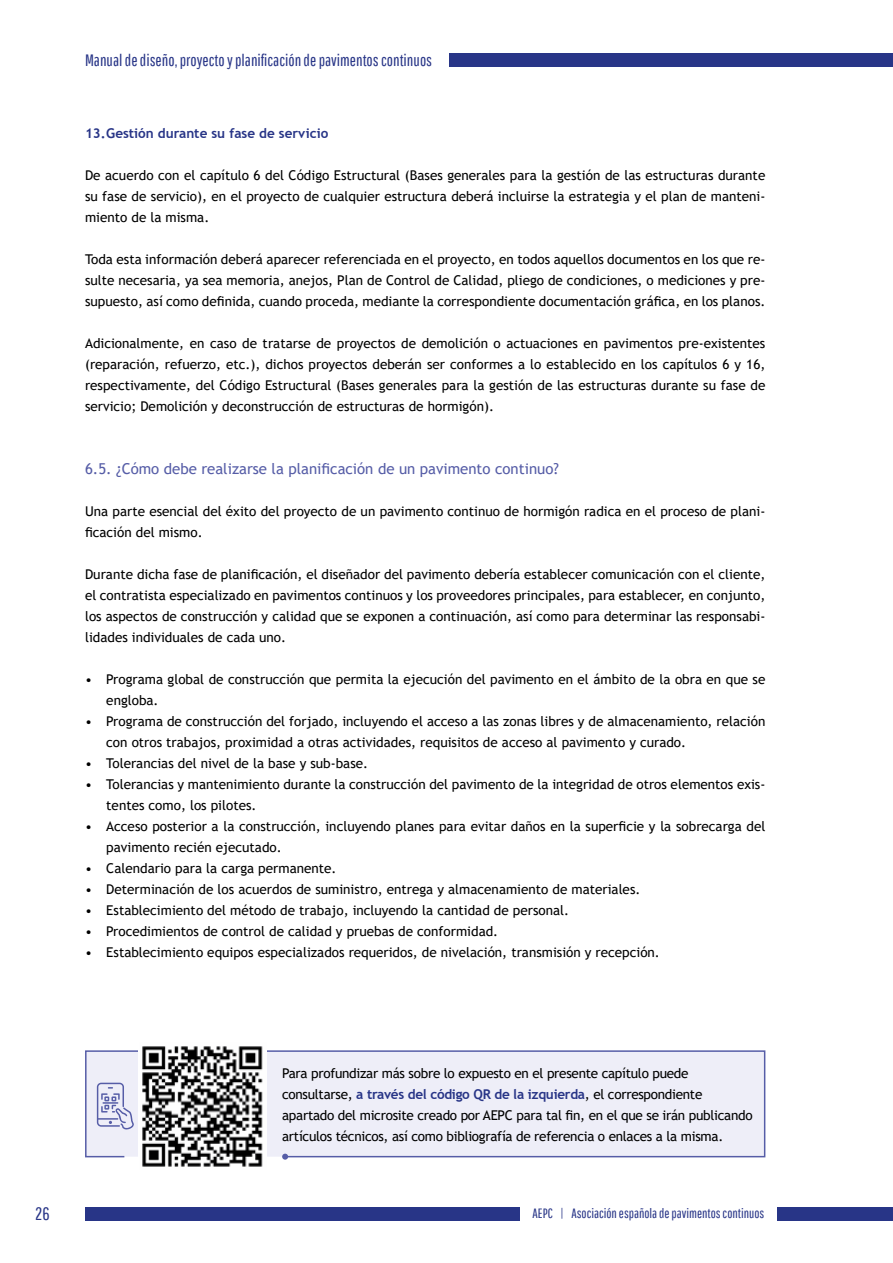
<style>
.page{position:relative;width:893px;height:1263px;background:#fff}
.page>*{position:absolute;margin:0;border:0;box-sizing:border-box;transform-origin:0 0}
.t1{font:18px "Pathway Gothic One";color:#283587}
.t2{font:16.5px "Pathway Gothic One";color:#283587}
.t3{font:15px "Trebuchet MS";color:#565da7}
.t4{font:13.5px/21px "Trebuchet MS";color:#000}
.t5{font:13.5px/21px "Trebuchet MS";letter-spacing:-.02em;color:#000}
.t6{font:13.5px "Pathway Gothic One";color:#283587}
.t7{font:700 13.5px "Trebuchet MS";color:#283587}
.s1{font-weight:700;color:#283587}
</style>
<div class="page">
<div style="left:85px;top:1207px;width:435px;height:13px;background:#283587"></div>
<div style="left:777px;top:1207px;width:116px;height:13px;background:#283587"></div>
<div style="left:449px;top:53px;width:444px;height:14px;background:#283587"></div>
<div style="left:85px;top:1050px;width:681px;height:108px;background:#eeeef8"></div>
<svg style="left:282px;top:1154px;width:6px;height:6px"></svg>
<img style="left:139px;top:1046px;width:127px;height:121px">
<svg style="left:97px;top:1083px;width:37px;height:46px;background:#c6c8e2"></svg>
<p class="t2" style="left:85px;top:50px;width:349px">Manual de diseño, proyecto y planificación de pavimentos continuos</p>
<p class="t7" style="left:85px;top:124px;width:245px">13.Gestión durante su fase de servicio</p>
<p class="t4" style="left:85px;top:164px;width:682px;text-align:justify">De acuerdo con el capítulo 6 del Código Estructural (Bases generales para la gestión de las estructuras durante su fase de servicio), en el proyecto de cualquier estructura deberá incluirse la estrategia y el plan de manteni&shy;miento de la misma.</p>
<p class="t4" style="left:85px;top:248px;width:682px;text-align:justify">Toda esta información deberá aparecer referenciada en el proyecto, en todos aquellos documentos en los que re&shy;sulte necesaria, ya sea memoria, anejos, Plan de Control de Calidad, pliego de condiciones, o mediciones y pre&shy;supuesto, así como definida, cuando proceda, mediante la correspondiente documentación gráfica, en los planos.</p>
<p class="t4" style="left:85px;top:332px;width:682px;text-align:justify">Adicionalmente, en caso de tratarse de proyectos de demolición o actuaciones en pavimentos pre-existentes (reparación, refuerzo, etc.), dichos proyectos deberán ser conformes a lo establecido en los capítulos 6 y 16, respectivamente, del Código Estructural (Bases generales para la gestión de las estructuras durante su fase de servicio; Demolición y deconstrucción de estructuras de hormigón).</p>
<p class="t3" style="left:85px;top:459px;width:475px">6.5. ¿Cómo debe realizarse la planificación de un pavimento continuo?</p>
<p class="t4" style="left:85px;top:500px;width:682px">Una parte esencial del éxito del proyecto de un pavimento continuo de hormigón radica en el proceso de plani&shy;ficación del mismo.</p>
<p class="t4" style="left:85px;top:563px;width:682px;text-align:justify">Durante dicha fase de planificación, el diseñador del pavimento debería establecer comunicación con el cliente, el contratista especializado en pavimentos continuos y los proveedores principales, para establecer, en conjunto, los aspectos de construcción y calidad que se exponen a continuación, así como para determinar las responsabi&shy;lidades individuales de cada uno.</p>
<p class="t4" style="left:106px;top:668px;width:661px;text-indent:-21px">• Programa global de construcción que permita la ejecución del pavimento en el ámbito de la obra en que se engloba.</p>
<p class="t4" style="left:106px;top:710px;width:661px;text-indent:-21px">• Programa de construcción del forjado, incluyendo el acceso a las zonas libres y de almacenamiento, relación con otros trabajos, proximidad a otras actividades, requisitos de acceso al pavimento y curado.</p>
<p class="t4" style="left:85px;top:752px;width:285px">• Tolerancias del nivel de la base y sub-base.</p>
<p class="t4" style="left:106px;top:773px;width:661px;text-indent:-21px">• Tolerancias y mantenimiento durante la construcción del pavimento de la integridad de otros elementos exis&shy;tentes como, los pilotes.</p>
<p class="t4" style="left:106px;top:815px;width:661px;text-indent:-21px">• Acceso posterior a la construcción, incluyendo planes para evitar daños en la superficie y la sobrecarga del pavimento recién ejecutado.</p>
<p class="t4" style="left:85px;top:857px;width:253px">• Calendario para la carga permanente.</p>
<p class="t4" style="left:85px;top:878px;width:557px">• Determinación de los acuerdos de suministro, entrega y almacenamiento de materiales.</p>
<p class="t4" style="left:85px;top:899px;width:486px">• Establecimiento del método de trabajo, incluyendo la cantidad de personal.</p>
<p class="t4" style="left:85px;top:920px;width:415px">• Procedimientos de control de calidad y pruebas de conformidad.</p>
<p class="t4" style="left:85px;top:941px;width:576px">• Establecimiento equipos especializados requeridos, de nivelación, transmisión y recepción.</p>
<h1 class="t1" style="left:35px;top:1203px;width:16px">26</h1>
<p class="t5" style="left:282px;top:1063px;width:472px">Para profundizar más sobre lo expuesto en el presente capítulo puede consultarse, <span class="s1">a través del código QR de la izquierda</span>, el correspondiente apartado del microsite creado por AEPC para tal fin, en el que se irán publicando artículos técnicos, así como bibliografía de referencia o enlaces a la misma.</p>
<p class="t6" style="left:533px;top:1205px;width:233px">AEPC | Asociación española de pavimentos continuos</p>
</div>
